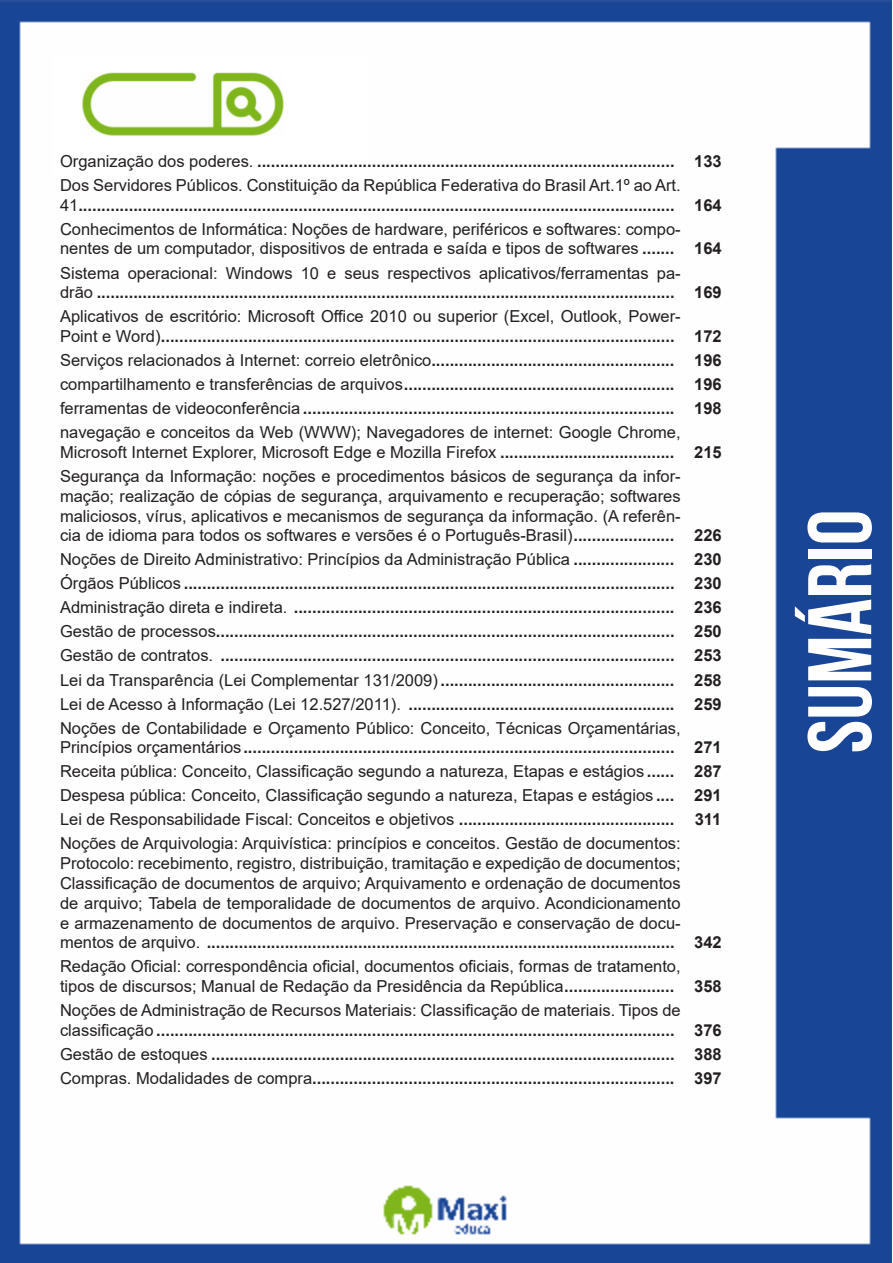
<style>
.page{position:relative;width:893px;height:1263px;background:#fff}
.page>*{position:absolute;margin:0;border:0;box-sizing:border-box;transform-origin:0 0}
.t1{font:700 90px "Bebas Neue";color:#fff}
.ALTERNATIVAS{font:700 16.5px/19.8px "Arial";color:#231f20}
.ALTERNATIVAS-2{font:16.5px/19.8px "Arial";color:#231f20}
.INDICE{font:700 16.5px "Arial";color:#231f20}
.s1{font-weight:400}
.s2{font-weight:700}
</style>
<div class="page">
<img style="left:0;top:0;width:892px;height:1263px">
<div style="left:53px;top:55px;width:317px;height:121px;background:#fff"></div>
<img style="left:82px;top:72px;width:201px;height:64px">
<p class="ALTERNATIVAS" style="left:60px;top:151px;width:616px"><span class="s1">Organização dos poderes.</span> ...........................................................................................</p>
<p class="INDICE" style="left:694px;top:149px;width:29px">133</p>
<p class="ALTERNATIVAS" style="left:60px;top:175px;width:622px"><span class="s1">Dos Servidores Públicos. Constituição da República Federativa do Brasil Art.1º ao Art.<br>41</span>..................................................................................................................................</p>
<p class="INDICE" style="left:694px;top:193px;width:29px">164</p>
<p class="ALTERNATIVAS-2" style="left:60px;top:219px;width:622px">Conhecimentos de Informática: Noções de hardware, periféricos e softwares: compo&shy;nentes de um computador, dispositivos de entrada e saída e tipos de softwares <span class="s2">.......</span></p>
<p class="ALTERNATIVAS" style="left:60px;top:263px;width:622px"><span class="s1">Sistema operacional: Windows 10 e seus respectivos aplicativos/ferramentas pa&shy;drão</span> ..............................................................................................................................</p>
<p class="ALTERNATIVAS" style="left:60px;top:307px;width:622px"><span class="s1">Aplicativos de escritório: Microsoft Office 2010 ou superior (Excel, Outlook, Power-<br>Point e Word)</span>................................................................................................................</p>
<p class="INDICE" style="left:694px;top:237px;width:29px">164</p>
<p class="INDICE" style="left:694px;top:281px;width:29px">169</p>
<p class="INDICE" style="left:694px;top:325px;width:29px">172</p>
<p class="ALTERNATIVAS" style="left:60px;top:351px;width:616px"><span class="s1">Serviços relacionados à Internet: correio eletrônico</span>.....................................................</p>
<p class="INDICE" style="left:694px;top:349px;width:29px">196</p>
<p class="ALTERNATIVAS" style="left:60px;top:375px;width:616px"><span class="s1">compartilhamento e transferências de arquivos</span>...........................................................</p>
<p class="INDICE" style="left:694px;top:373px;width:29px">196</p>
<p class="ALTERNATIVAS" style="left:60px;top:399px;width:616px"><span class="s1">ferramentas de videoconferência</span> .................................................................................</p>
<p class="INDICE" style="left:694px;top:397px;width:29px">198</p>
<p class="ALTERNATIVAS-2" style="left:60px;top:422px;width:622px">navegação e conceitos da Web (WWW); Navegadores de internet: Google Chrome,<br>Microsoft Internet Explorer, Microsoft Edge e Mozilla Firefox <span class="s2">......................................</span></p>
<p class="INDICE" style="left:694px;top:441px;width:29px">215</p>
<p class="ALTERNATIVAS-2" style="left:60px;top:466px;width:622px;text-align:justify">Segurança da Informação: noções e procedimentos básicos de segurança da infor&shy;mação; realização de cópias de segurança, arquivamento e recuperação; softwares maliciosos, vírus, aplicativos e mecanismos de segurança da informação. (A referên&shy;cia de idioma para todos os softwares e versões é o Português-Brasil)<span class="s2">......................</span></p>
<p class="INDICE" style="left:694px;top:524px;width:29px">226</p>
<p class="ALTERNATIVAS-2" style="left:60px;top:550px;width:616px">Noções de Direito Administrativo: Princípios da Administração Pública <span class="s2">......................</span></p>
<p class="INDICE" style="left:694px;top:548px;width:29px">230</p>
<p class="ALTERNATIVAS" style="left:60px;top:574px;width:616px"><span class="s1">Órgãos Públicos</span> ...........................................................................................................</p>
<p class="INDICE" style="left:694px;top:572px;width:29px">230</p>
<p class="ALTERNATIVAS" style="left:60px;top:598px;width:616px"><span class="s1">Administração direta e indireta.</span> ...................................................................................</p>
<p class="INDICE" style="left:694px;top:596px;width:29px">236</p>
<p class="ALTERNATIVAS" style="left:60px;top:622px;width:616px"><span class="s1">Gestão de processos</span>....................................................................................................</p>
<p class="INDICE" style="left:694px;top:620px;width:29px">250</p>
<p class="ALTERNATIVAS" style="left:60px;top:646px;width:616px"><span class="s1">Gestão de contratos.</span> ...................................................................................................</p>
<p class="INDICE" style="left:694px;top:644px;width:29px">253</p>
<p class="ALTERNATIVAS" style="left:60px;top:670px;width:616px"><span class="s1">Lei da Transparência (Lei Complementar 131/2009)</span> ...................................................</p>
<p class="INDICE" style="left:694px;top:668px;width:29px">258</p>
<p class="ALTERNATIVAS" style="left:60px;top:694px;width:616px"><span class="s1">Lei de Acesso à Informação (Lei 12.527/2011).</span> ..........................................................</p>
<p class="INDICE" style="left:694px;top:692px;width:29px">259</p>
<p class="ALTERNATIVAS" style="left:60px;top:718px;width:622px"><span class="s1">Noções de Contabilidade e Orçamento Público: Conceito, Técnicas Orçamentárias,<br>Princípios orçamentários</span>..............................................................................................</p>
<p class="INDICE" style="left:694px;top:736px;width:29px">271</p>
<p class="ALTERNATIVAS-2" style="left:60px;top:761px;width:616px">Receita pública: Conceito, Classificação segundo a natureza, Etapas e estágios <span class="s2">......</span></p>
<p class="INDICE" style="left:694px;top:760px;width:29px">287</p>
<p class="ALTERNATIVAS-2" style="left:60px;top:785px;width:616px">Despesa pública: Conceito, Classificação segundo a natureza, Etapas e estágios <span class="s2">....</span></p>
<p class="INDICE" style="left:694px;top:784px;width:29px">291</p>
<p class="ALTERNATIVAS-2" style="left:60px;top:809px;width:616px">Lei de Responsabilidade Fiscal: Conceitos e objetivos <span class="s2">...............................................</span></p>
<p class="INDICE" style="left:695px;top:808px;width:28px">311</p>
<p class="ALTERNATIVAS-2" style="left:60px;top:833px;width:622px;text-align:justify">Noções de Arquivologia: Arquivística: princípios e conceitos. Gestão de documentos:<br>Protocolo: recebimento, registro, distribuição, tramitação e expedição de documentos; Classificação de documentos de arquivo; Arquivamento e ordenação de documentos de arquivo; Tabela de temporalidade de documentos de arquivo. Acondicionamento e armazenamento de documentos de arquivo. Preservação e conservação de docu&shy;mentos de arquivo. <span class="s2">......................................................................................................</span></p>
<p class="INDICE" style="left:694px;top:931px;width:29px">342</p>
<p class="ALTERNATIVAS-2" style="left:60px;top:957px;width:622px">Redação Oficial: correspondência oficial, documentos oficiais, formas de tratamento, tipos de discursos; Manual de Redação da Presidência da República<span class="s2">........................</span></p>
<p class="ALTERNATIVAS" style="left:60px;top:1001px;width:622px"><span class="s1">Noções de Administração de Recursos Materiais: Classificação de materiais. Tipos de classificação</span> .................................................................................................................</p>
<p class="INDICE" style="left:694px;top:975px;width:29px">358</p>
<p class="INDICE" style="left:694px;top:1018px;width:29px">376</p>
<p class="ALTERNATIVAS" style="left:60px;top:1044px;width:616px"><span class="s1">Gestão de estoques</span> .....................................................................................................</p>
<p class="INDICE" style="left:694px;top:1043px;width:29px">388</p>
<p class="ALTERNATIVAS" style="left:60px;top:1068px;width:616px"><span class="s1">Compras. Modalidades de compra</span>...............................................................................</p>
<p class="INDICE" style="left:694px;top:1067px;width:29px">397</p>
<h1 class="t1" style="left:791px;top:753px;width:245px;rotate:-90deg">sumário</h1>
</div>
